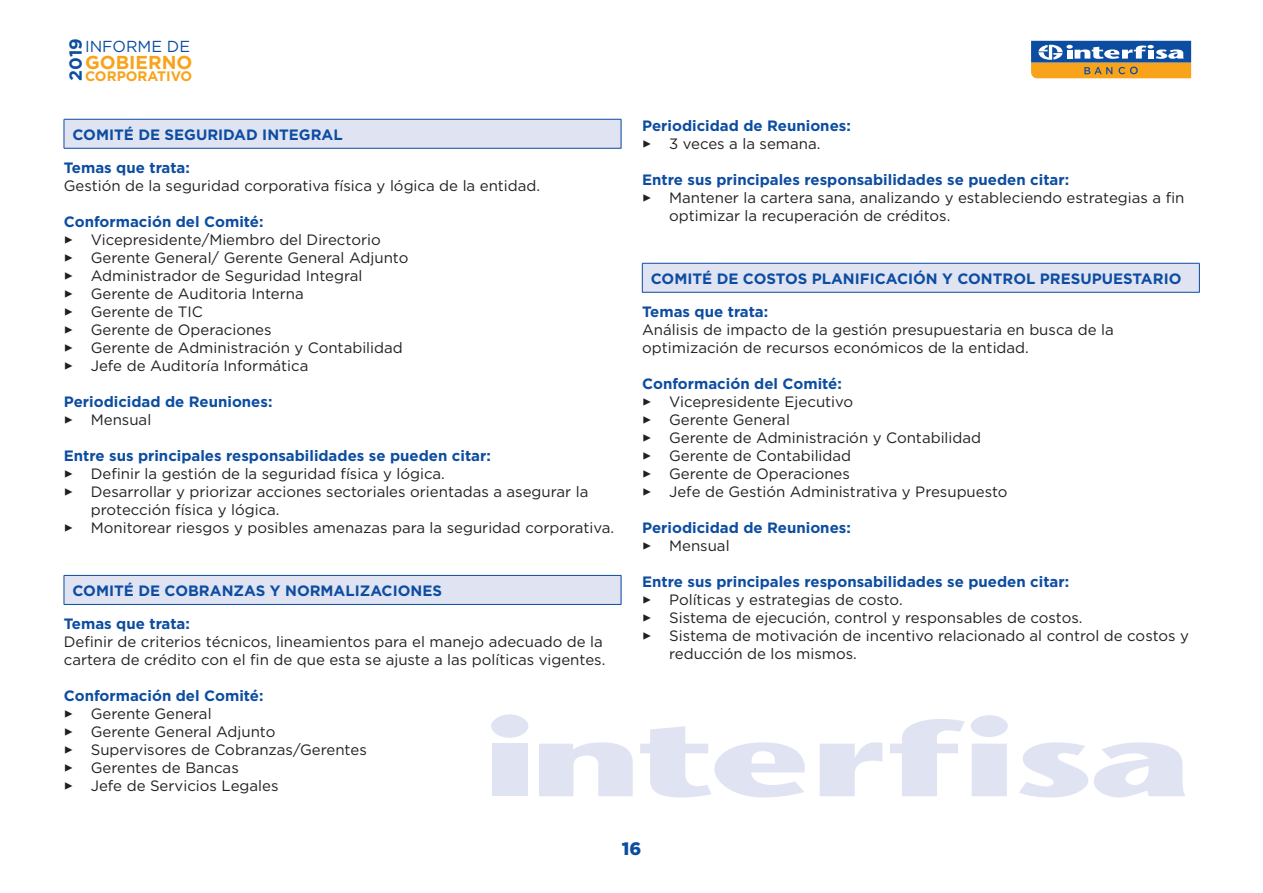
<style>
.page{position:relative;width:1263px;height:893px;background:#fff}
.page>*{position:absolute;margin:0;border:0;box-sizing:border-box;transform-origin:0 0}
.t1{font:700 18.75px "Gotham";color:#f9a31b}
.t2{font:900 18px "Gotham";color:#0d4da1}
.t3{font:700 17.55px "Gotham";color:#0d4da1}
.t4{font:15.9px "Gotham";color:#0d4da1}
.t5{font:15px/18px "Gotham";color:#231f20}
.t6{font:700 15px "Gotham";color:#0d4da1}
.t7{font:700 13.8px "Gotham";color:#f9a31b}
</style>
<div class="page">
<svg style="left:1030px;top:40px;width:162px;height:39px;background:#979282"></svg>
<div style="left:64px;top:119px;width:557px;height:29px;background:#e0e4f2"></div>
<hr style="left:64px;top:119px;width:557px;height:1px;background:#0d4da1">
<svg style="left:64px;top:119px;width:1px;height:29px"></svg>
<svg style="left:621px;top:119px;width:1px;height:29px"></svg>
<hr style="left:64px;top:148px;width:557px;height:1px;background:#0d4da1">
<div style="left:64px;top:575px;width:557px;height:29px;background:#e0e4f2"></div>
<hr style="left:64px;top:575px;width:557px;height:1px;background:#0d4da1">
<svg style="left:64px;top:576px;width:1px;height:28px"></svg>
<svg style="left:621px;top:576px;width:1px;height:28px"></svg>
<hr style="left:64px;top:604px;width:557px;height:1px;background:#0d4da1">
<div style="left:642px;top:263px;width:557px;height:29px;background:#e0e4f2"></div>
<hr style="left:642px;top:263px;width:557px;height:1px;background:#0d4da1">
<svg style="left:642px;top:263px;width:1px;height:29px"></svg>
<svg style="left:1199px;top:263px;width:1px;height:29px"></svg>
<hr style="left:642px;top:292px;width:557px;height:1px;background:#0d4da1">
<div style="left:492px;top:744px;width:35px;height:52px;background:#e0e4f2"></div>
<div style="left:491px;top:714px;width:37px;height:24px;background:#e0e4f2;border-radius:50%"></div>
<svg style="left:539px;top:742px;width:94px;height:54px"></svg>
<svg style="left:640px;top:726px;width:165px;height:71px"></svg>
<svg style="left:890px;top:719px;width:75px;height:77px"></svg>
<div style="left:972px;top:744px;width:35px;height:52px;background:#e0e4f2"></div>
<svg style="left:1019px;top:742px;width:166px;height:55px"></svg>
<svg style="left:820px;top:742px;width:62px;height:54px"></svg>
<div style="left:971px;top:715px;width:37px;height:22px;background:#e0e4f2;border-radius:50%"></div>
<p class="t3" style="left:64px;top:81px;width:44px;rotate:-90deg">2019</p>
<p class="t4" style="left:85px;top:36px;width:106px">INFORME DE</p>
<p class="t1" style="left:85px;top:50px;width:109px">GOBIERNO</p>
<p class="t7" style="left:85px;top:67px;width:109px">CORPORATIVO</p>
<p class="t6" style="left:72px;top:124px;width:272px">COMITÉ DE SEGURIDAD INTEGRAL</p>
<p class="t6" style="left:64px;top:158px;width:128px">Temas que trata:</p>
<p class="t5" style="left:64px;top:177px;width:478px">Gestión de la seguridad corporativa física y lógica de la entidad.</p>
<p class="t6" style="left:64px;top:212px;width:201px">Conformación del Comité:</p>
<p class="t5" style="left:64px;top:231px;width:318px">✓ Vicepresidente/Miembro del Directorio</p>
<p class="t5" style="left:64px;top:249px;width:346px">✓ Gerente General/ Gerente General Adjunto</p>
<p class="t5" style="left:64px;top:267px;width:300px">✓ Administrador de Seguridad Integral</p>
<p class="t5" style="left:64px;top:285px;width:241px">✓ Gerente de Auditoria Interna</p>
<p class="t5" style="left:64px;top:303px;width:141px">✓ Gerente de TIC</p>
<p class="t5" style="left:64px;top:321px;width:209px">✓ Gerente de Operaciones</p>
<p class="t5" style="left:64px;top:339px;width:340px">✓ Gerente de Administración y Contabilidad</p>
<p class="t5" style="left:64px;top:357px;width:246px">✓ Jefe de Auditoría Informática</p>
<p class="t6" style="left:64px;top:392px;width:210px">Periodicidad de Reuniones:</p>
<p class="t5" style="left:64px;top:411px;width:89px">✓ Mensual</p>
<p class="t6" style="left:64px;top:446px;width:429px">Entre sus principales responsabilidades se pueden citar:</p>
<p class="t5" style="left:64px;top:465px;width:383px">✓ Definir la gestión de la seguridad física y lógica.</p>
<p class="t5" style="left:91px;top:483px;width:499px;text-indent:-27px">✓ Desarrollar y priorizar acciones sectoriales orientadas a asegurar la protección física y lógica.</p>
<p class="t5" style="left:64px;top:519px;width:552px">✓ Monitorear riesgos y posibles amenazas para la seguridad corporativa.</p>
<p class="t6" style="left:72px;top:581px;width:371px">COMITÉ DE COBRANZAS Y NORMALIZACIONES</p>
<p class="t6" style="left:64px;top:614px;width:128px">Temas que trata:</p>
<p class="t5" style="left:64px;top:633px;width:543px">Definir de criterios técnicos, lineamientos para el manejo adecuado de la cartera de crédito con el fin de que esta se ajuste a las políticas vigentes.</p>
<p class="t6" style="left:64px;top:686px;width:201px">Conformación del Comité:</p>
<p class="t5" style="left:64px;top:705px;width:149px">✓ Gerente General</p>
<p class="t5" style="left:64px;top:723px;width:213px">✓ Gerente General Adjunto</p>
<p class="t5" style="left:64px;top:741px;width:304px">✓ Supervisores de Cobranzas/Gerentes</p>
<p class="t5" style="left:64px;top:759px;width:177px">✓ Gerentes de Bancas</p>
<p class="t5" style="left:64px;top:777px;width:216px">✓ Jefe de Servicios Legales</p>
<p class="t6" style="left:642px;top:116px;width:210px">Periodicidad de Reuniones:</p>
<p class="t5" style="left:642px;top:134px;width:180px">✓ 3 veces a la semana.</p>
<p class="t6" style="left:642px;top:170px;width:429px">Entre sus principales responsabilidades se pueden citar:</p>
<p class="t5" style="left:669px;top:188px;width:517px;text-indent:-27px">✓ Mantener la cartera sana, analizando y estableciendo estrategias a fin optimizar la recuperación de créditos.</p>
<p class="t6" style="left:651px;top:268px;width:532px">COMITÉ DE COSTOS PLANIFICACIÓN Y CONTROL PRESUPUESTARIO</p>
<p class="t6" style="left:642px;top:302px;width:128px">Temas que trata:</p>
<p class="t5" style="left:642px;top:321px;width:473px">Análisis de impacto de la gestión presupuestaria en busca de la optimización de recursos económicos de la entidad.</p>
<p class="t6" style="left:642px;top:374px;width:201px">Conformación del Comité:</p>
<p class="t5" style="left:642px;top:393px;width:213px">✓ Vicepresidente Ejecutivo</p>
<p class="t5" style="left:642px;top:411px;width:149px">✓ Gerente General</p>
<p class="t5" style="left:642px;top:429px;width:340px">✓ Gerente de Administración y Contabilidad</p>
<p class="t5" style="left:642px;top:447px;width:211px">✓ Gerente de Contabilidad</p>
<p class="t5" style="left:642px;top:465px;width:209px">✓ Gerente de Operaciones</p>
<p class="t5" style="left:642px;top:483px;width:367px">✓ Jefe de Gestión Administrativa y Presupuesto</p>
<p class="t6" style="left:642px;top:518px;width:210px">Periodicidad de Reuniones:</p>
<p class="t5" style="left:642px;top:537px;width:89px">✓ Mensual</p>
<p class="t6" style="left:642px;top:572px;width:429px">Entre sus principales responsabilidades se pueden citar:</p>
<p class="t5" style="left:642px;top:591px;width:262px">✓ Políticas y estrategias de costo.</p>
<p class="t5" style="left:642px;top:609px;width:442px">✓ Sistema de ejecución, control y responsables de costos.</p>
<p class="t5" style="left:669px;top:627px;width:521px;text-indent:-27px">✓ Sistema de motivación de incentivo relacionado al control de costos y reducción de los mismos.</p>
<p class="t2" style="left:622px;top:836px;width:21px">16</p>
</div>
